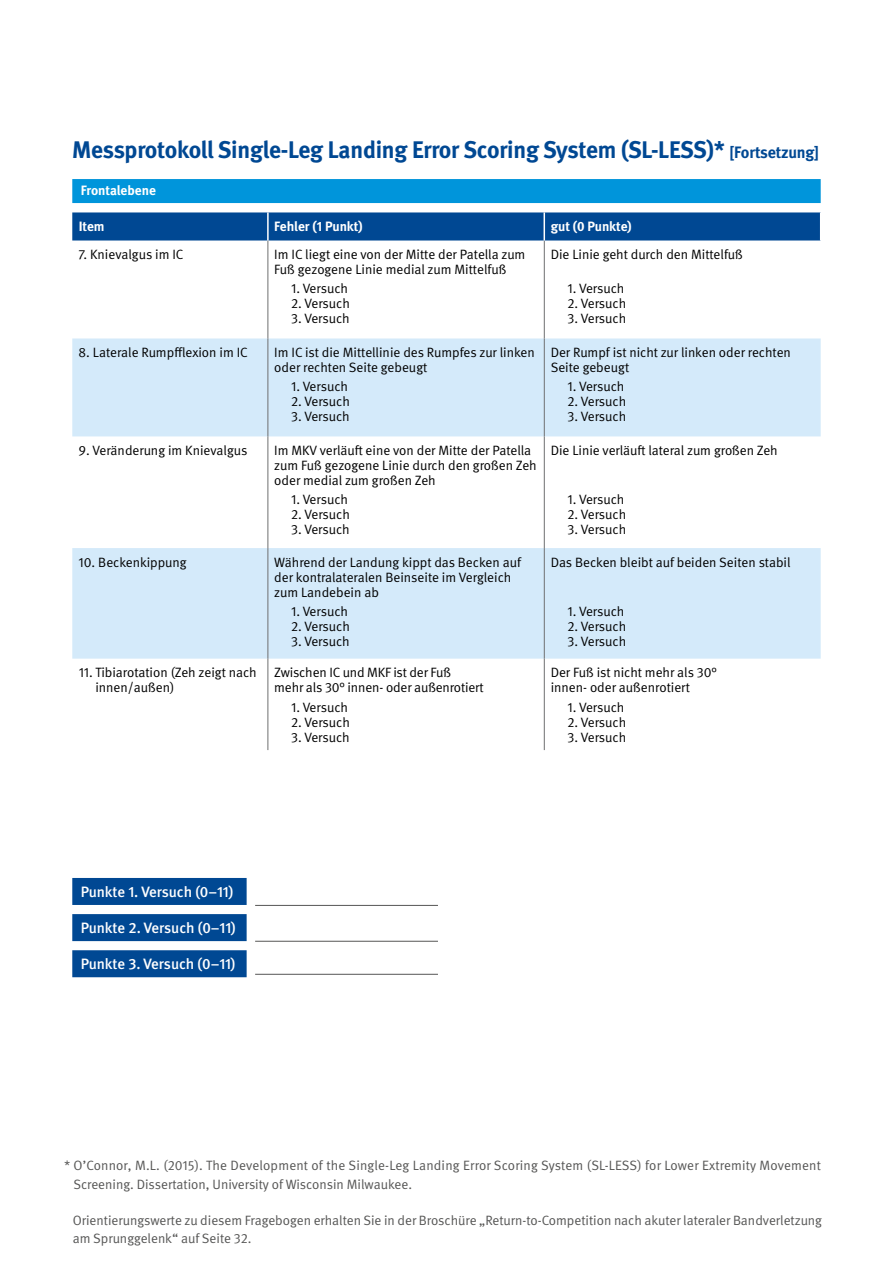
<style>
.page{position:relative;width:893px;height:1263px;background:#fff}
.page>*{position:absolute;margin:0;border:0;box-sizing:border-box;transform-origin:0 0}
._16pt_Unter-Übersc{font:700 24px "DGUV Meta";letter-spacing:-.01em;color:#004893}
.Inhaltsverzeichnis_W{font:500 15px "DGUV Meta";letter-spacing:-.005em;color:#fff}
.Fließtext{font:13.5px/15px "DGUV Meta";color:#000}
.Fließtext-2{font:13.5px/18px "DGUV Meta";color:#565655}
.Fließtext-3{font:700 13.5px "DGUV Meta";letter-spacing:-.005em;color:#fff}
.Testdurchführung{font:700 13.5px "DGUV Meta";color:#fff}
.s1{font-size:16.5px}
</style>
<div class="page">
<div style="left:72px;top:179px;width:749px;height:24px;background:#0095db"></div>
<svg style="left:72px;top:338px;width:749px;height:321px;fill:#d4eafa"></svg>
<hr style="left:267px;top:240px;width:1px;height:98px;background:#6e6f70">
<hr style="left:544px;top:240px;width:1px;height:98px;background:#6e6f70">
<hr style="left:267px;top:338px;width:1px;height:98px;background:#6e6f70">
<hr style="left:544px;top:338px;width:1px;height:98px;background:#6e6f70">
<hr style="left:267px;top:436px;width:1px;height:112px;background:#6e6f70">
<hr style="left:544px;top:436px;width:1px;height:112px;background:#6e6f70">
<hr style="left:267px;top:548px;width:1px;height:111px;background:#6e6f70">
<hr style="left:544px;top:548px;width:1px;height:111px;background:#6e6f70">
<hr style="left:267px;top:659px;width:1px;height:91px;background:#6e6f70">
<hr style="left:544px;top:659px;width:1px;height:91px;background:#6e6f70">
<div style="left:72px;top:212px;width:749px;height:28px;background:#004893"></div>
<div style="left:72px;top:878px;width:175px;height:27px;background:#004893"></div>
<div style="left:72px;top:914px;width:175px;height:27px;background:#004893"></div>
<div style="left:72px;top:950px;width:175px;height:27px;background:#004893"></div>
<hr style="left:255px;top:905px;width:183px;height:1px;background:#565655">
<hr style="left:255px;top:941px;width:183px;height:1px;background:#565655">
<hr style="left:255px;top:974px;width:183px;height:1px;background:#565655">
<svg style="left:288px;top:391px;width:15px;height:1px"></svg>
<svg style="left:288px;top:406px;width:15px;height:1px"></svg>
<svg style="left:288px;top:421px;width:15px;height:1px"></svg>
<svg style="left:564px;top:391px;width:15px;height:1px"></svg>
<svg style="left:564px;top:406px;width:15px;height:1px"></svg>
<svg style="left:564px;top:421px;width:15px;height:1px"></svg>
<svg style="left:288px;top:504px;width:15px;height:1px"></svg>
<svg style="left:288px;top:519px;width:15px;height:1px"></svg>
<svg style="left:288px;top:534px;width:15px;height:1px"></svg>
<svg style="left:564px;top:504px;width:15px;height:1px"></svg>
<svg style="left:564px;top:519px;width:15px;height:1px"></svg>
<svg style="left:564px;top:534px;width:15px;height:1px"></svg>
<svg style="left:288px;top:616px;width:15px;height:1px"></svg>
<svg style="left:288px;top:631px;width:15px;height:1px"></svg>
<svg style="left:288px;top:646px;width:15px;height:1px"></svg>
<svg style="left:564px;top:616px;width:15px;height:1px"></svg>
<svg style="left:564px;top:631px;width:15px;height:1px"></svg>
<svg style="left:564px;top:646px;width:15px;height:1px"></svg>
<p class="_16pt_Unter-Übersc" style="left:72px;top:136px;width:748px">Messprotokoll Single-Leg Landing Error Scoring System (SL-LESS)* <span class="s1">[Fortsetzung]</span></p>
<p class="Testdurchführung" style="left:81px;top:182px;width:77px">Frontalebene</p>
<p class="Fließtext-3" style="left:79px;top:218px;width:27px">Item</p>
<p class="Fließtext-3" style="left:274px;top:218px;width:90px">Fehler (1 Punkt)</p>
<p class="Fließtext-3" style="left:551px;top:218px;width:83px">gut (0 Punkte)</p>
<p class="Fließtext" style="left:79px;top:247px;width:106px">7. Knievalgus im IC</p>
<p class="Fließtext" style="left:274px;top:247px;width:253px">Im IC liegt eine von der Mitte der Patella zum<br>Fuß gezogene Linie medial zum Mittelfuß</p>
<p class="Fließtext" style="left:291px;top:282px;width:58px">1. Versuch</p>
<p class="Fließtext" style="left:291px;top:297px;width:60px">2. Versuch</p>
<p class="Fließtext" style="left:291px;top:312px;width:60px">3. Versuch</p>
<p class="Fließtext" style="left:551px;top:247px;width:194px">Die Linie geht durch den Mittelfuß</p>
<p class="Fließtext" style="left:568px;top:282px;width:58px">1. Versuch</p>
<p class="Fließtext" style="left:568px;top:297px;width:60px">2. Versuch</p>
<p class="Fließtext" style="left:568px;top:312px;width:60px">3. Versuch</p>
<p class="Fließtext" style="left:79px;top:345px;width:171px">8. Laterale Rumpfflexion im IC</p>
<p class="Fließtext" style="left:274px;top:345px;width:262px">Im IC ist die Mittellinie des Rumpfes zur linken oder rechten Seite gebeugt</p>
<p class="Fließtext" style="left:291px;top:380px;width:58px">1. Versuch</p>
<p class="Fließtext" style="left:291px;top:395px;width:60px">2. Versuch</p>
<p class="Fließtext" style="left:291px;top:410px;width:60px">3. Versuch</p>
<p class="Fließtext" style="left:79px;top:443px;width:170px">9. Veränderung im Knievalgus</p>
<p class="Fließtext" style="left:274px;top:443px;width:264px">Im MKV verläuft eine von der Mitte der Patella zum Fuß gezogene Linie durch den großen Zeh oder medial zum großen Zeh</p>
<p class="Fließtext" style="left:291px;top:492px;width:58px">1. Versuch</p>
<p class="Fließtext" style="left:291px;top:507px;width:60px">2. Versuch</p>
<p class="Fließtext" style="left:291px;top:522px;width:60px">3. Versuch</p>
<p class="Fließtext" style="left:79px;top:555px;width:110px">10. Beckenkippung</p>
<p class="Fließtext" style="left:274px;top:555px;width:248px">Während der Landung kippt das Becken auf der kontralateralen Beinseite im Vergleich zum Landebein ab</p>
<p class="Fließtext" style="left:291px;top:604px;width:58px">1. Versuch</p>
<p class="Fließtext" style="left:291px;top:619px;width:60px">2. Versuch</p>
<p class="Fließtext" style="left:291px;top:634px;width:60px">3. Versuch</p>
<p class="Fließtext" style="left:95px;top:665px;width:163px;text-indent:-17px">11. Tibiarotation (Zeh zeigt nach innen/außen)</p>
<p class="Fließtext" style="left:274px;top:665px;width:211px">Zwischen IC und MKF ist der Fuß<br>mehr als 30° innen- oder außenrotiert</p>
<p class="Fließtext" style="left:291px;top:700px;width:58px">1. Versuch</p>
<p class="Fließtext" style="left:291px;top:715px;width:60px">2. Versuch</p>
<p class="Fließtext" style="left:291px;top:730px;width:60px">3. Versuch</p>
<p class="Fließtext" style="left:551px;top:345px;width:242px">Der Rumpf ist nicht zur linken oder rechten<br>Seite gebeugt</p>
<p class="Fließtext" style="left:568px;top:380px;width:58px">1. Versuch</p>
<p class="Fließtext" style="left:568px;top:395px;width:60px">2. Versuch</p>
<p class="Fließtext" style="left:568px;top:410px;width:60px">3. Versuch</p>
<p class="Fließtext" style="left:551px;top:443px;width:229px">Die Linie verläuft lateral zum großen Zeh</p>
<p class="Fließtext" style="left:568px;top:492px;width:58px">1. Versuch</p>
<p class="Fließtext" style="left:568px;top:507px;width:60px">2. Versuch</p>
<p class="Fließtext" style="left:568px;top:522px;width:60px">3. Versuch</p>
<p class="Fließtext" style="left:551px;top:555px;width:241px">Das Becken bleibt auf beiden Seiten stabil</p>
<p class="Fließtext" style="left:568px;top:604px;width:58px">1. Versuch</p>
<p class="Fließtext" style="left:568px;top:619px;width:60px">2. Versuch</p>
<p class="Fließtext" style="left:568px;top:634px;width:60px">3. Versuch</p>
<p class="Fließtext" style="left:551px;top:665px;width:168px">Der Fuß ist nicht mehr als 30° innen- oder außenrotiert</p>
<p class="Fließtext" style="left:568px;top:700px;width:58px">1. Versuch</p>
<p class="Fließtext" style="left:568px;top:715px;width:60px">2. Versuch</p>
<p class="Fließtext" style="left:568px;top:730px;width:60px">3. Versuch</p>
<p class="Inhaltsverzeichnis_W" style="left:81px;top:883px;width:154px">Punkte 1. Versuch (0–11)</p>
<p class="Inhaltsverzeichnis_W" style="left:81px;top:919px;width:156px">Punkte 2. Versuch (0–11)</p>
<p class="Inhaltsverzeichnis_W" style="left:81px;top:955px;width:156px">Punkte 3. Versuch (0–11)</p>
<p class="Fließtext-2" style="left:73px;top:1157px;width:749px;text-indent:-9px">* O’Connor, M.L. (2015). The Development of the Single-Leg Landing Error Scoring System (SL-LESS) for Lower Extremity Movement<br>Screening. Dissertation, University of Wisconsin Milwaukee.</p>
<p class="Fließtext-2" style="left:73px;top:1211px;width:751px">Orientierungswerte zu diesem Fragebogen erhalten Sie in der Broschüre „Return-to-Competition nach akuter lateraler Bandverletzung am Sprunggelenk“ auf Seite 32.</p>
</div>
